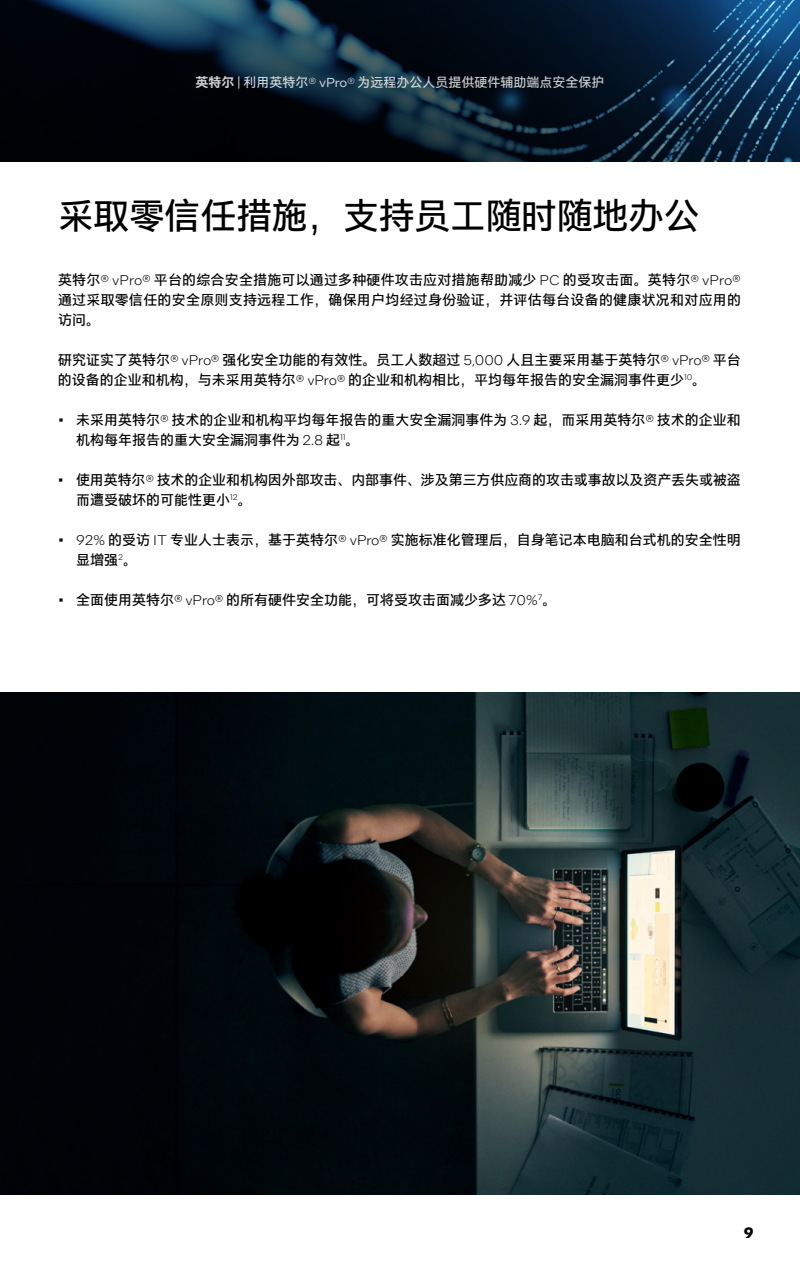
<style>
.page{position:relative;width:800px;height:1280px;background:#fff}
.page>*{position:absolute;margin:0;border:0;box-sizing:border-box;transform-origin:0 0}
.t1{font:36px "Intel Clear Hans";letter-spacing:-.01em;color:#000}
.t2{font:700 15px "Intel One Text";color:#000}
.t3{font:14px/20px "Intel Clear Hans";color:#000}
.t4{font:13px "Intel Clear Hans";color:#fff}
.s1{font-weight:700}
.s2{font-family:"Intel One Text"}
.s3{font-family:"Intel One Text";font-weight:300}
</style>
<div class="page">
<img style="left:0;top:692px;width:800px;height:503px">
<svg style="left:0;top:0;width:800px;height:162px;background:#0a1b2b"></svg>
<p class="t4" style="left:196px;top:75px;width:410px"><span class="s1">英特尔</span> <span class="s2">|</span> 利用英特尔<span class="s2">® vPro®</span> 为远程办公人员提供硬件辅助端点安全保护</p>
<h1 class="t1" style="left:58px;top:196px;width:643px">采取零信任措施，支持员工随时随地办公</h1>
<p class="t3" style="left:58px;top:270px;width:685px;text-align:justify">英特尔<span class="s3">® vPro®</span> 平台的综合安全措施可以通过多种硬件攻击应对措施帮助减少 <span class="s3">PC</span> 的受攻击面。英特尔<span class="s3">® vPro®</span>通过采取零信任的安全原则支持远程工作，确保用户均经过身份验证，并评估每台设备的健康状况和对应用的访问。</p>
<p class="t3" style="left:58px;top:350px;width:684px">研究证实了英特尔<span class="s3">® vPro®</span> 强化安全功能的有效性。员工人数超过 <span class="s3">5,000</span> 人且主要采用基于英特尔<span class="s3">® vPro®</span> 平台的设备的企业和机构，与未采用英特尔<span class="s3">® vPro®</span> 的企业和机构相比，平均每年报告的安全漏洞事件更少<sup>10</sup>。</p>
<p class="t3" style="left:76px;top:410px;width:666px;text-indent:-18px"><span class="s3">•</span> 未采用英特尔<span class="s3">®</span> 技术的企业和机构平均每年报告的重大安全漏洞事件为 <span class="s3">3.9</span> 起，而采用英特尔<span class="s3">®</span> 技术的企业和机构每年报告的重大安全漏洞事件为 <span class="s3">2.8</span> 起<sup>11</sup>。</p>
<p class="t3" style="left:76px;top:470px;width:666px;text-indent:-18px"><span class="s3">•</span> 使用英特尔<span class="s3">®</span> 技术的企业和机构因外部攻击、内部事件、涉及第三方供应商的攻击或事故以及资产丢失或被盗而遭受破坏的可能性更小<sup>12</sup>。</p>
<p class="t3" style="left:76px;top:530px;width:666px;text-indent:-18px"><span class="s3">• 92%</span> 的受访 <span class="s3">IT</span> 专业人士表示，基于英特尔<span class="s3">® vPro®</span> 实施标准化管理后，自身笔记本电脑和台式机的安全性明显增强<sup>2</sup>。</p>
<p class="t3" style="left:58px;top:590px;width:500px"><span class="s3">•</span> 全面使用英特尔<span class="s3">® vPro®</span> 的所有硬件安全功能，可将受攻击面减少多达 <span class="s3">70%</span><sup>7</sup>。</p>
<p class="t2" style="left:744px;top:1222px;width:11px">9</p>
</div>
